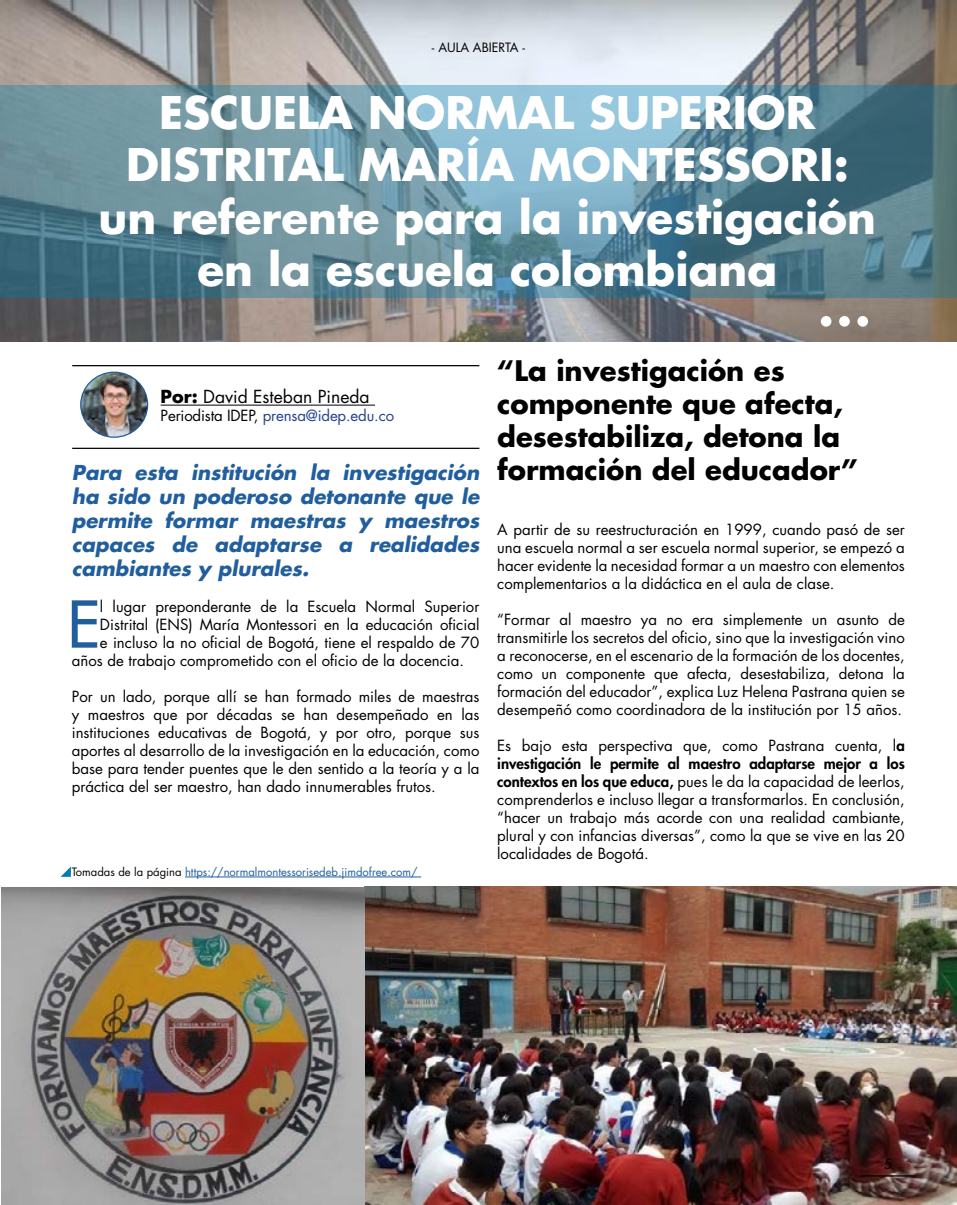
<style>
.page{position:relative;width:957px;height:1205px;background:#fff}
.page>*{position:absolute;margin:0;border:0;box-sizing:border-box;transform-origin:0 0}
.t1{font:500 62.75px "Futura Std";color:#215e9e}
.t2{font:700 43.75px/52.5px "Futura Std";color:#fff;text-align:center}
.t3{font:700 27.5px/33px "Futura Std";color:#000}
.t4{font:italic 700 20px/24px "Futura Std";color:#215e9e;text-align:justify}
.t5{font:17.5px "Futura Std";color:#000}
.t6{font:15px/18px "Futura Std";color:#000;text-align:justify}
.t7{font:15px "Futura Std";letter-spacing:-.01em;color:#25408f}
.t8{font:13.75px "Futura Std";color:#000}
.t9{font:12.5px "Futura Std";color:#000}
.t10{font:11.25px "Futura Std";color:#215e9e}
.s1{font-weight:700}
.s2{color:#000}
.s3{font-weight:800}
</style>
<div class="page">
<img style="left:0;top:0;width:957px;height:341px">
<svg style="left:0;top:85px;width:957px;height:213px;background:#638d9c"></svg>
<hr style="left:72px;top:365px;width:407px;height:1px;background:#000">
<hr style="left:72px;top:448px;width:407px;height:1px;background:#000">
<hr style="left:161px;top:405px;width:214px;height:1px;background:#000">
<img style="left:80px;top:371px;width:69px;height:67px">
<div style="left:821px;top:316px;width:10px;height:11px;background:#fff;border-radius:50%"></div>
<div style="left:839px;top:316px;width:11px;height:11px;background:#fff;border-radius:50%"></div>
<div style="left:857px;top:316px;width:11px;height:11px;background:#fff;border-radius:50%"></div>
<img style="left:1px;top:886px;width:956px;height:319px">
<hr style="left:185px;top:876px;width:236px;height:1px;background:#215e9e">
<svg style="left:61px;top:866px;width:10px;height:11px"></svg>
<hr style="left:860px;top:1175px;width:55px;height:1px;background:#000">
<p class="t9" style="left:432px;top:39px;width:95px">- AULA ABIERTA -</p>
<h2 class="t2" style="left:99px;top:86px;width:779px">ESCUELA NORMAL SUPERIOR<br>DISTRITAL MARÍA MONTESSORI: un referente para la investigación en la escuela colombiana</h2>
<p class="t5" style="left:161px;top:386px;width:210px"><span class="s1">Por:</span> David Esteban Pineda</p>
<p class="t7" style="left:161px;top:406px;width:235px"><span class="s2">Periodista IDEP,</span> prensa@idep.edu.co</p>
<h3 class="t4" style="left:72px;top:460px;width:409px">Para esta institución la investigación ha sido un poderoso detonante que le permite formar maestras y maestros capaces de adaptarse a realidades cambiantes y plurales.</h3>
<h1 class="t1" style="left:67px;top:585px;width:34px">E</h1>
<p class="t6" style="left:100px;top:597px;width:381px">l lugar preponderante de la Escuela Normal Superior</p>
<p class="t6" style="left:100px;top:615px;width:381px">Distrital (ENS) María Montessori en la educación oficial</p>
<p class="t6" style="left:100px;top:633px;width:381px">e incluso la no oficial de Bogotá, tiene el respaldo de 70</p>
<p class="t6" style="left:72px;top:651px;width:394px">años de trabajo comprometido con el oficio de la docencia.</p>
<p class="t6" style="left:72px;top:687px;width:409px">Por un lado, porque allí se han formado miles de maestras y maestros que por décadas se han desempeñado en las instituciones educativas de Bogotá, y por otro, porque sus aportes al desarrollo de la investigación en la educación, como base para tender puentes que le den sentido a la teoría y a la práctica del ser maestro, han dado innumerables frutos.</p>
<p class="t10" style="left:72px;top:864px;width:347px"><span class="s2">Tomadas de la página</span> https://normalmontessorisedeb.jimdofree.com/</p>
<h3 class="t3" style="left:497px;top:353px;width:362px">“La investigación es componente que afecta, desestabiliza, detona la formación del educador”</h3>
<p class="t6" style="left:497px;top:521px;width:409px">A partir de su reestructuración en 1999, cuando pasó de ser una escuela normal a ser escuela normal superior, se empezó a hacer evidente la necesidad formar a un maestro con elementos complementarios a la didáctica en el aula de clase.</p>
<p class="t6" style="left:497px;top:611px;width:409px">“Formar al maestro ya no era simplemente un asunto de transmitirle los secretos del oficio, sino que la investigación vino a reconocerse, en el escenario de la formación de los docentes, como un componente que afecta, desestabiliza, detona la formación del educador”, explica Luz Helena Pastrana quien se desempeñó como coordinadora de la institución por 15 años.</p>
<p class="t6" style="left:497px;top:737px;width:409px">Es bajo esta perspectiva que, como Pastrana cuenta, l<span class="s3">a investigación le permite al maestro adaptarse mejor a los contextos en los que educa,</span> pues le da la capacidad de leerlos, comprenderlos e incluso llegar a transformarlos. En conclusión, “hacer un trabajo más acorde con una realidad cambiante, plural y con infancias diversas”, como la que se vive en las 20 localidades de Bogotá.</p>
<p class="t8" style="left:884px;top:1155px;width:10px">5</p>
</div>
